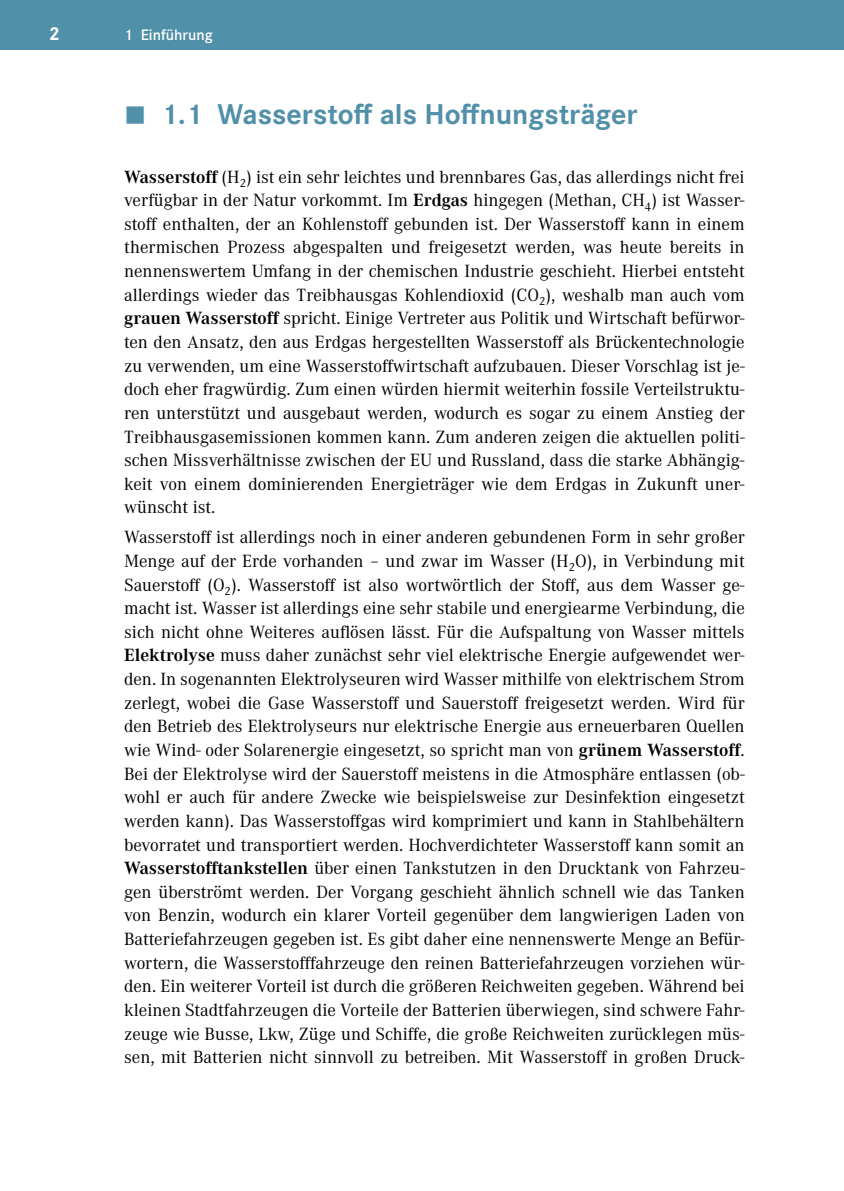
<style>
.page{position:relative;width:844px;height:1191px;background:#fff}
.page>*{position:absolute;margin:0;border:0;box-sizing:border-box;transform-origin:0 0}
.t1{font:700 29.75px "Corporate S Pro";color:#5190a9}
.t2{font:700 19.25px "Corporate S Pro";color:#fff}
.t3{font:18.38px/23.6px "Corporate A Pro";color:#000;text-align:justify}
.t4{font:600 15.75px "Corporate S Pro";color:#fff}
.s1{font-weight:700}
</style>
<div class="page">
<div style="left:0;top:0;width:843px;height:50px;background:#5190a9"></div>
<hr style="left:843px;top:0;width:1px;height:50px;background:#5190a9">
<p class="t2" style="left:50px;top:18px;width:11px">2</p>
<p class="t4" style="left:124px;top:23px;width:90px">1 Einführung</p>
<h1 class="t1" style="left:161px;top:91px;width:478px">1.1 Wasserstoff als Hoffnungsträger</h1>
<p class="t3" style="left:124px;top:164px;width:622px"><span class="s1">Wasserstoff</span> (H<sub>2</sub>) ist ein sehr leichtes und brennbares Gas, das allerdings nicht frei verfügbar in der Natur vorkommt. Im <span class="s1">Erdgas</span> hingegen (Methan, CH<sub>4</sub>) ist Wasser&shy;stoff enthalten, der an Kohlenstoff gebunden ist. Der Wasserstoff kann in einem thermischen Prozess abgespalten und freigesetzt werden, was heute bereits in nennenswertem Umfang in der chemischen Industrie geschieht. Hierbei entsteht allerdings wieder das Treibhausgas Kohlendioxid (CO<sub>2</sub>), weshalb man auch vom <span class="s1">grauen Wasserstoff</span> spricht. Einige Vertreter aus Politik und Wirtschaft befürwor&shy;ten den Ansatz, den aus Erdgas hergestellten Wasserstoff als Brückentechnologie zu verwenden, um eine Wasserstoffwirtschaft aufzubauen. Dieser Vorschlag ist je&shy;doch eher fragwürdig. Zum einen würden hiermit weiterhin fossile Verteilstruktu&shy;ren unterstützt und ausgebaut werden, wodurch es sogar zu einem Anstieg der Treibhausgasemissionen kommen kann. Zum anderen zeigen die aktuellen politi&shy;schen Missverhältnisse zwischen der EU und Russland, dass die starke Abhängig&shy;keit von einem dominierenden Energieträger wie dem Erdgas in Zukunft uner&shy;wünscht ist.</p>
<p class="t3" style="left:124px;top:524px;width:622px">Wasserstoff ist allerdings noch in einer anderen gebundenen Form in sehr großer Menge auf der Erde vorhanden – und zwar im Wasser (H<sub>2</sub>O), in Verbindung mit Sauerstoff (O<sub>2</sub>). Wasserstoff ist also wortwörtlich der Stoff, aus dem Wasser ge&shy;macht ist. Wasser ist allerdings eine sehr stabile und energiearme Verbindung, die sich nicht ohne Weiteres auflösen lässt. Für die Aufspaltung von Wasser mittels <span class="s1">Elektrolyse</span> muss daher zunächst sehr viel elektrische Energie aufgewendet wer&shy;den. In sogenannten Elektrolyseuren wird Wasser mithilfe von elektrischem Strom zerlegt, wobei die Gase Wasserstoff und Sauerstoff freigesetzt werden. Wird für den Betrieb des Elektrolyseurs nur elektrische Energie aus erneuerbaren Quellen wie Wind- oder Solarenergie eingesetzt, so spricht man von <span class="s1">grünem Wasserstoff</span>.<br>Bei der Elektrolyse wird der Sauerstoff meistens in die Atmosphäre entlassen (ob&shy;wohl er auch für andere Zwecke wie beispielsweise zur Desinfektion eingesetzt werden kann). Das Wasserstoffgas wird komprimiert und kann in Stahlbehältern bevorratet und transportiert werden. Hochverdichteter Wasserstoff kann somit an <span class="s1">Wasserstofftankstellen</span> über einen Tankstutzen in den Drucktank von Fahrzeu&shy;gen überströmt werden. Der Vorgang geschieht ähnlich schnell wie das Tanken von Benzin, wodurch ein klarer Vorteil gegenüber dem langwierigen Laden von Batteriefahrzeugen gegeben ist. Es gibt daher eine nennenswerte Menge an Befür&shy;wortern, die Wasserstofffahrzeuge den reinen Batteriefahrzeugen vorziehen wür&shy;den. Ein weiterer Vorteil ist durch die größeren Reichweiten gegeben. Während bei kleinen Stadtfahrzeugen die Vorteile der Batterien überwiegen, sind schwere Fahr&shy;zeuge wie Busse, Lkw, Züge und Schiffe, die große Reichweiten zurücklegen müs&shy;sen, mit Batterien nicht sinnvoll zu betreiben. Mit Wasserstoff in großen Druck-</p>
</div>
